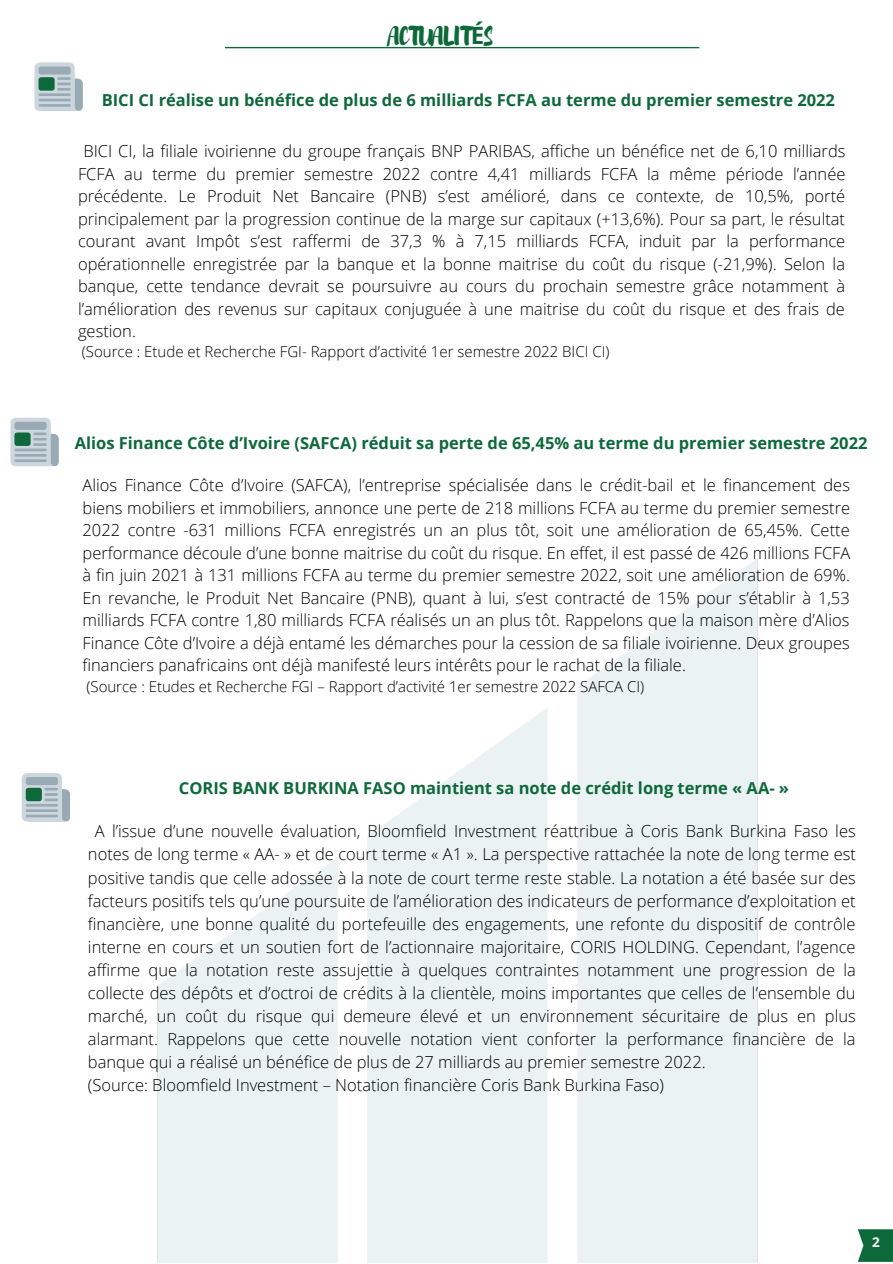
<style>
.page{position:relative;width:893px;height:1264px;background:#fff}
.page>*{position:absolute;margin:0;border:0;box-sizing:border-box;transform-origin:0 0}
.t1{font:24px "Brusher";letter-spacing:-.01em;color:#0d693a}
.t2{font:300 16.5px/22.5px "Open Sans";color:#000;text-align:justify}
.t3{font:700 16.5px "Open Sans";color:#0d693a}
.t4{font:300 15px "Open Sans";color:#000}
.t5{font:700 13.5px "Open Sans";color:#fff}
.s1{font-family:"Noto Sans";font-weight:700}
</style>
<div class="page">
<svg style="left:225px;top:47px;width:474px;height:1px"></svg>
<svg style="left:858px;top:1229px;width:34px;height:32px"></svg>
<svg style="left:34px;top:62px;width:49px;height:49px;background:#bcc8d0"></svg>
<div style="left:38px;top:77px;width:17px;height:14px;background:#0d693a;border-radius:3px"></div>
<svg style="left:10px;top:418px;width:49px;height:48px;background:#bbc7cf"></svg>
<div style="left:14px;top:432px;width:17px;height:14px;background:#0d693a;border-radius:3px"></div>
<svg style="left:22px;top:773px;width:48px;height:48px;background:#bac6ce"></svg>
<div style="left:26px;top:787px;width:16px;height:14px;background:#0d693a;border-radius:3px"></div>
<h1 class="t1" style="left:389px;top:20px;width:106px">ACTUALIT<span class="s1">É</span>S</h1>
<p class="t3" style="left:102px;top:88px;width:734px">BICI CI réalise un bénéfice de plus de 6 milliards FCFA au terme du premier semestre 2022</p>
<p class="t2" style="left:78px;top:140px;width:768px;text-indent:5px">BICI CI, la filiale ivoirienne du groupe français BNP PARIBAS, affiche un bénéfice net de 6,10 milliards FCFA au terme du premier semestre 2022 contre 4,41 milliards FCFA la même période l’année précédente. Le Produit Net Bancaire (PNB) s’est amélioré, dans ce contexte, de 10,5%, porté principalement par la progression continue de la marge sur capitaux (+13,6%). Pour sa part, le résultat courant avant Impôt s’est raffermi de 37,3 % à 7,15 milliards FCFA, induit par la performance opérationnelle enregistrée par la banque et la bonne maitrise du coût du risque (-21,9%). Selon la banque, cette tendance devrait se poursuivre au cours du prochain semestre grâce notamment à l’amélioration des revenus sur capitaux conjuguée à une maitrise du coût du risque et des frais de gestion.</p>
<p class="t4" style="left:82px;top:341px;width:529px">(Source : Etude et Recherche FGI- Rapport d’activité 1er semestre 2022 BICI CI)</p>
<p class="t3" style="left:75px;top:431px;width:794px">Alios Finance Côte d’Ivoire (SAFCA) réduit sa perte de 65,45% au terme du premier semestre 2022</p>
<p class="t2" style="left:82px;top:473px;width:769px">Alios Finance Côte d’Ivoire (SAFCA), l’entreprise spécialisée dans le crédit-bail et le financement des biens mobiliers et immobiliers, annonce une perte de 218 millions FCFA au terme du premier semestre 2022 contre -631 millions FCFA enregistrés un an plus tôt, soit une amélioration de 65,45%. Cette performance découle d’une bonne maitrise du coût du risque. En effet, il est passé de 426 millions FCFA à fin juin 2021 à 131 millions FCFA au terme du premier semestre 2022, soit une amélioration de 69%.<br>En revanche, le Produit Net Bancaire (PNB), quant à lui, s’est contracté de 15% pour s’établir à 1,53 milliards FCFA contre 1,80 milliards FCFA réalisés un an plus tôt. Rappelons que la maison mère d’Alios Finance Côte d’Ivoire a déjà entamé les démarches pour la cession de sa filiale ivoirienne. Deux groupes financiers panafricains ont déjà manifesté leurs intérêts pour le rachat de la filiale.</p>
<p class="t4" style="left:86px;top:675px;width:559px">(Source : Etudes et Recherche FGI – Rapport d’activité 1er semestre 2022 SAFCA CI)</p>
<p class="t3" style="left:179px;top:776px;width:611px">CORIS BANK BURKINA FASO maintient sa note de crédit long terme « AA- »</p>
<p class="t2" style="left:88px;top:819px;width:769px;line-height:23.1px;text-align:left;text-indent:7px">A l’issue d’une nouvelle évaluation, Bloomfield Investment réattribue à Coris Bank Burkina Faso les notes de long terme « AA- » et de court terme « A1 ». La perspective rattachée la note de long terme est positive tandis que celle adossée à la note de court terme reste stable. La notation a été basée sur des facteurs positifs tels qu’une poursuite de l’amélioration des indicateurs de performance d’exploitation et financière, une bonne qualité du portefeuille des engagements, une refonte du dispositif de contrôle interne en cours et un soutien fort de l’actionnaire majoritaire, CORIS HOLDING. Cependant, l’agence affirme que la notation reste assujettie à quelques contraintes notamment une progression de la collecte des dépôts et d’octroi de crédits à la clientèle, moins importantes que celles de l’ensemble du marché, un coût du risque qui demeure élevé et un environnement sécuritaire de plus en plus alarmant. Rappelons que cette nouvelle notation vient conforter la performance financière de la banque qui a réalisé un bénéfice de plus de 27 milliards au premier semestre 2022.<br>(Source: Bloomfield Investment – Notation financière Coris Bank Burkina Faso)</p>
<p class="t5" style="left:872px;top:1232px;width:9px">2</p>
</div>
